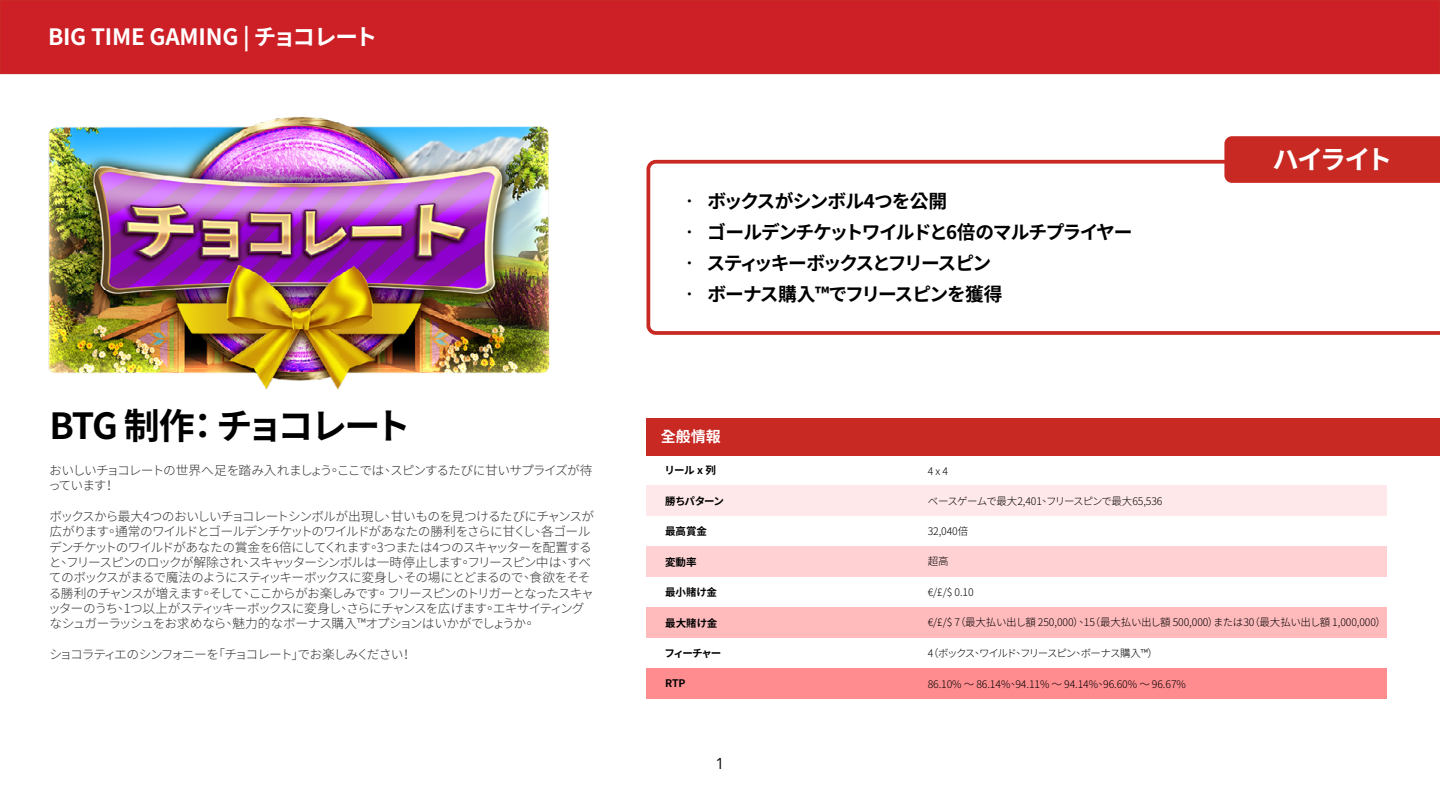
<style>
.page{position:relative;width:1440px;height:810px;background:#fff}
.page>*{position:absolute;margin:0;border:0;box-sizing:border-box;transform-origin:0 0}
.t1{font:700 36px "Noto Sans CJ Ktc";letter-spacing:-.07em;color:#000}
.t2{font:700 26.25px "Noto Sans CJ Ktc";letter-spacing:-.1em;color:#fff}
.t3{font:700 22.5px "Noto Sans CJ Ktc";letter-spacing:-.01em;color:#fff}
.t4{font:700 18.75px "Noto Sans CJ Ktc";letter-spacing:-.085em;color:#000}
.t5{font:700 18.75px "Noto Sans CJ Ktc";letter-spacing:-.105em;color:#000}
.t6{font:700 18.75px "Noto Sans CJ Ktc";letter-spacing:-.055em;color:#000}
.t7{font:700 18.75px "Noto Sans CJ Ktc";letter-spacing:-.045em;color:#000}
.t8{font:15.75px "Avenir";color:#000}
.t9{font:700 15px "Noto Sans CJ Ktc";color:#fff}
.t10{font:300 12.75px/15.3px "Noto Sans CJ Ktc";letter-spacing:-.075em;color:#333}
.t11{font:300 12.75px "Noto Sans CJ Ktc";letter-spacing:-.105em;color:#333}
.t12{font:300 10.5px "Noto Sans CJ Ktc";letter-spacing:-.01em;color:#000}
.t13{font:700 10.5px "Noto Sans CJ Ktc";letter-spacing:-.03em;color:#000}
.t14{font:300 10.5px "Noto Sans CJ Ktc";letter-spacing:-.05em;color:#000}
.t15{font:300 10.5px "Noto Sans CJ Ktc";letter-spacing:-.125em;color:#000}
</style>
<div class="page">
<div style="left:646px;top:668px;width:741px;height:31px;background:#ff8c8f"></div>
<div style="left:646px;top:607px;width:741px;height:31px;background:#ffbabc"></div>
<div style="left:646px;top:547px;width:741px;height:30px;background:#ffd1d3"></div>
<div style="left:646px;top:486px;width:741px;height:30px;background:#ffe8e9"></div>
<img style="left:48px;top:117px;width:502px;height:272px">
<div style="left:646px;top:418px;width:794px;height:37px;background:#c82923"></div>
<div style="left:0;top:0;width:1440px;height:74px;background:#cd1f26"></div>
<svg style="left:646px;top:159px;width:794px;height:176px"></svg>
<div style="left:1224px;top:136px;width:216px;height:47px;background:#c82923"></div>
<h3 class="t3" style="left:48px;top:24px;width:331px">BIG TIME GAMING | チョコレート</h3>
<h1 class="t1" style="left:50px;top:405px;width:363px">BTG 制作： チョコレート</h1>
<p class="t10" style="left:48px;top:463px;width:546px">おいしいチョコレートの世界へ足を踏み入れましょう。ここでは、スピンするたびに甘いサプライズが待っています！</p>
<p class="t10" style="left:48px;top:509px;width:548px">ボックスから最大4つのおいしいチョコレートシンボルが出現し、甘いものを見つけるたびにチャンスが広がります。通常のワイルドとゴールデンチケットのワイルドがあなたの勝利をさらに甘くし、各ゴールデンチケットのワイルドがあなたの賞金を6倍にしてくれます。3つまたは4つのスキャッターを配置すると、フリースピンのロックが解除され、スキャッターシンボルは一時停止します。フリースピン中は、すべてのボックスがまるで魔法のようにスティッキーボックスに変身し、その場にとどまるので、食欲をそそる勝利のチャンスが増えます。そして、ここからがお楽しみです。 フリースピンのトリガーとなったスキャッターのうち、1つ以上がスティッキーボックスに変身し、さらにチャンスを広げます。エキサイティングなシュガーラッシュをお求めなら、魅力的なボーナス購入™オプションはいかがでしょうか。</p>
<p class="t11" style="left:49px;top:647px;width:365px">ショコラティエのシンフォニーを「チョコレート」でお楽しみください！</p>
<h3 class="t7" style="left:680px;top:190px;width:269px">• ボックスがシンボル4つを公開</h3>
<h3 class="t4" style="left:680px;top:221px;width:454px">• ゴールデンチケットワイルドと6倍のマルチプライヤー</h3>
<h3 class="t5" style="left:680px;top:252px;width:313px">• スティッキーボックスとフリースピン</h3>
<h3 class="t6" style="left:680px;top:283px;width:324px">• ボーナス購入™でフリースピンを獲得</h3>
<p class="t9" style="left:661px;top:428px;width:61px">全般情報</p>
<p class="t13" style="left:665px;top:465px;width:53px">リール x 列</p>
<p class="t12" style="left:928px;top:465px;width:22px">4 x 4</p>
<p class="t13" style="left:665px;top:495px;width:60px">勝ちパターン</p>
<p class="t14" style="left:928px;top:495px;width:236px">ベースゲームで最大2,401、フリースピンで最大65,536</p>
<p class="t13" style="left:665px;top:525px;width:43px">最高賞金</p>
<p class="t12" style="left:928px;top:525px;width:42px">32,040倍</p>
<p class="t13" style="left:665px;top:556px;width:33px">変動率</p>
<p class="t12" style="left:928px;top:556px;width:22px">超高</p>
<h2 class="t2" style="left:1273px;top:145px;width:121px">ハイライト</h2>
<p class="t13" style="left:665px;top:586px;width:53px">最小賭け金</p>
<p class="t13" style="left:665px;top:617px;width:54px">最大賭け金</p>
<p class="t13" style="left:665px;top:647px;width:58px">フィーチャー</p>
<p class="t13" style="left:665px;top:678px;width:22px">RTP</p>
<p class="t8" style="left:716px;top:754px;width:10px">1</p>
<p class="t12" style="left:928px;top:586px;width:47px">€/£/$ 0.10</p>
<p class="t12" style="left:928px;top:617px;width:460px">€/£/$ 7（最大払い出し額 250,000）、15（最大払い出し額 500,000）または30（最大払い出し額 1,000,000）</p>
<p class="t15" style="left:928px;top:647px;width:232px">4（ボックス、ワイルド、フリースピン、ボーナス購入™）</p>
<p class="t12" style="left:928px;top:678px;width:260px">86.10% ～ 86.14%、94.11% ～ 94.14%、96.60% ～ 96.67%</p>
</div>
